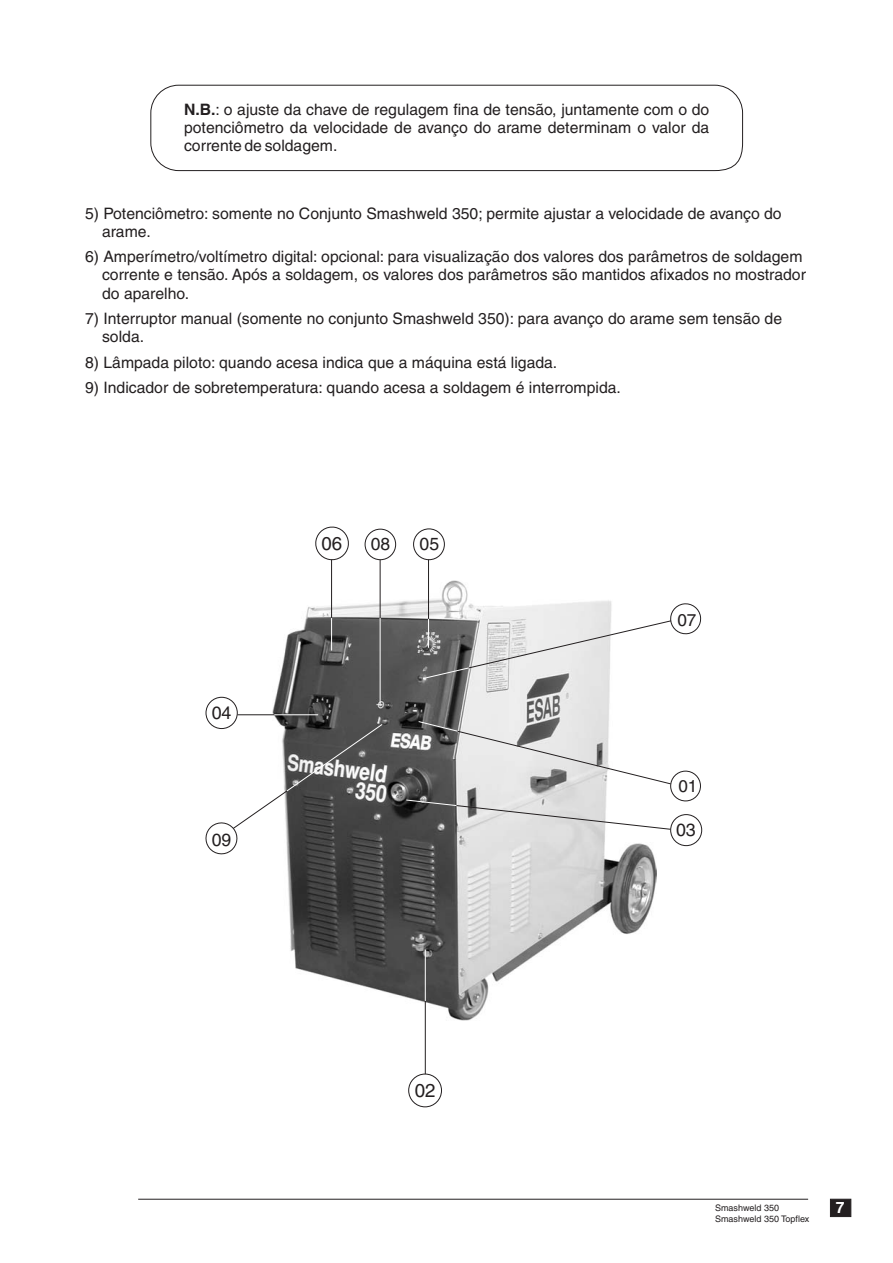
<style>
.page{position:relative;width:893px;height:1263px;background:#fff}
.page>*{position:absolute;margin:0;border:0;box-sizing:border-box;transform-origin:0 0}
.t1{font:18.75px "Helvetica";color:#231f20}
.t2{font:18.6px "Helvetica";color:#231f20}
.t3{font:17.85px "Helvetica";color:#231f20}
.t4{font:17.7px "Helvetica";color:#231f20}
.t5{font:17.55px "Helvetica";color:#231f20}
.t6{font:17.4px "Helvetica";color:#231f20}
.t7{font:17.1px "Helvetica";color:#231f20}
.t8{font:15.75px/18.1px "Helvetica";color:#231f20}
.t9{font:700 15.75px "Helvetica";color:#fff}
.t10{font:9px "Helvetica";color:#231f20}
.s1{font-weight:700}
</style>
<div class="page">
<div style="left:830px;top:1199px;width:21px;height:18px;background:#231f20;border:1px solid #231f20"></div>
<hr style="left:138px;top:1199px;width:670px;height:1px;background:#231f20">
<div style="left:151px;top:85px;width:591px;height:86px;border:1px solid #231f20;border-radius:28px"></div>
<img style="left:272px;top:580px;width:384px;height:440px">
<div style="left:670px;top:770px;width:31px;height:32px;border:1px solid #231f20;border-radius:50%"></div>
<div style="left:408px;top:1074px;width:34px;height:33px;border:1px solid #231f20;border-radius:50%"></div>
<div style="left:670px;top:814px;width:32px;height:32px;border:1px solid #231f20;border-radius:50%"></div>
<div style="left:206px;top:697px;width:32px;height:32px;border:1px solid #231f20;border-radius:50%"></div>
<div style="left:413px;top:529px;width:32px;height:31px;border:1px solid #231f20;border-radius:50%"></div>
<svg style="left:315px;top:526px;width:34px;height:35px"></svg>
<div style="left:365px;top:529px;width:31px;height:31px;border:1px solid #231f20;border-radius:50%"></div>
<hr style="left:380px;top:560px;width:1px;height:58px;background:#231f20">
<hr style="left:380px;top:618px;width:1px;height:88px;background:#fff">
<hr style="left:428px;top:560px;width:1px;height:59px;background:#231f20">
<hr style="left:237px;top:715px;width:37px;height:1px;background:#231f20">
<hr style="left:274px;top:715px;width:44px;height:1px;background:#fff">
<svg style="left:205px;top:724px;width:177px;height:133px"></svg>
<hr style="left:425px;top:1001px;width:1px;height:73px;background:#231f20">
<hr style="left:425px;top:950px;width:1px;height:51px;background:#fff">
<svg style="left:418px;top:721px;width:253px;height:63px"></svg>
<svg style="left:406px;top:800px;width:264px;height:30px"></svg>
<svg style="left:423px;top:603px;width:279px;height:76px"></svg>
<hr style="left:331px;top:560px;width:1px;height:58px;background:#231f20">
<hr style="left:331px;top:618px;width:1px;height:33px;background:#fff">
<p class="t8" style="left:184px;top:102px;width:526px;text-align:justify"><span class="s1">N.B.</span>: o ajuste da chave de regulagem fina de tensão, juntamente com o do potenciômetro da velocidade de avanço do arame determinam o valor da corrente de soldagem.</p>
<p class="t8" style="left:102px;top:205px;width:681px;text-indent:-17px">5) Potenciômetro: somente no Conjunto Smashweld 350; permite ajustar a velocidade de avanço do arame.</p>
<p class="t8" style="left:102px;top:249px;width:705px;text-indent:-17px">6) Amperímetro/voltímetro digital: opcional: para visualização dos valores dos parâmetros de soldagem corrente e tensão. Após a soldagem, os valores dos parâmetros são mantidos afixados no mostrador do aparelho.</p>
<p class="t8" style="left:102px;top:311px;width:681px;text-indent:-17px">7) Interruptor manual (somente no conjunto Smashweld 350): para avanço do arame sem tensão de solda.</p>
<p class="t8" style="left:85px;top:355px;width:473px">8) Lâmpada piloto: quando acesa indica que a máquina está ligada.</p>
<p class="t8" style="left:85px;top:380px;width:537px">9) Indicador de sobretemperatura: quando acesa a soldagem é interrompida.</p>
<p class="t3" style="left:212px;top:706px;width:21px">04</p>
<p class="t4" style="left:212px;top:833px;width:21px">09</p>
<p class="t2" style="left:321px;top:537px;width:22px">06</p>
<p class="t5" style="left:419px;top:537px;width:21px">05</p>
<p class="t6" style="left:371px;top:538px;width:21px">08</p>
<p class="t1" style="left:415px;top:1084px;width:22px">02</p>
<p class="t7" style="left:677px;top:613px;width:21px">07</p>
<p class="t7" style="left:678px;top:780px;width:20px">01</p>
<p class="t4" style="left:676px;top:823px;width:21px">03</p>
<p class="t10" style="left:715px;top:1205px;width:65px">Smashweld 350</p>
<p class="t9" style="left:835px;top:1202px;width:10px">7</p>
<p class="t10" style="left:715px;top:1215px;width:96px">Smashweld 350 Topflex</p>
</div>
